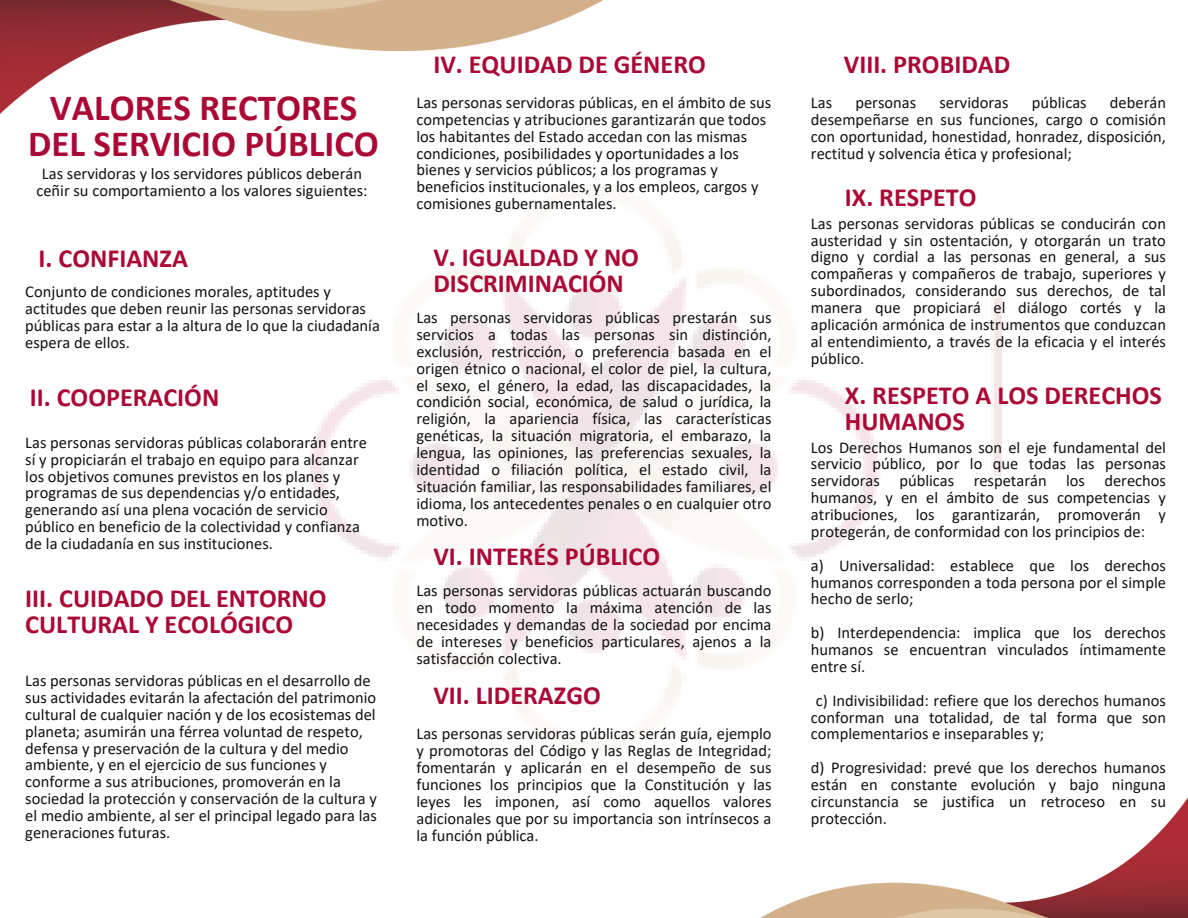
<style>
.page{position:relative;width:1188px;height:918px;background:#fff}
.page>*{position:absolute;margin:0;border:0;box-sizing:border-box;transform-origin:0 0}
.t1{font:700 37.05px/36.8px "Calibri";color:#aa0835;text-align:center}
.t2{font:700 26.25px/25.8px "Calibri";color:#aa0835}
.t3{font:16.5px/16.8px "Calibri";color:#121212;text-align:justify}
</style>
<div class="page">
<img style="left:0;top:0;width:604px;height:114px">
<img style="left:760px;top:561px;width:428px;height:357px">
<img style="left:201px;top:100px;width:800px;height:737px">
<p class="t1" style="left:28px;top:92px;width:352px">VALORES RECTORES<br>DEL SERVICIO PÚBLICO</p>
<p class="t3" style="left:36px;top:167px;width:333px;text-align:center">Las servidoras y los servidores públicos deberán ceñir su comportamiento a los valores siguientes:</p>
<p class="t2" style="left:39px;top:247px;width:151px">I. CONFIANZA</p>
<p class="t3" style="left:25px;top:285px;width:356px;text-align:left">Conjunto de condiciones morales, aptitudes y actitudes que deben reunir las personas servidoras públicas para estar a la altura de lo que la ciudadanía espera de ellos.</p>
<p class="t2" style="left:30px;top:387px;width:191px">II. COOPERACIÓN</p>
<p class="t3" style="left:25px;top:435px;width:343px;text-align:left">Las personas servidoras públicas colaborarán entre sí y propiciarán el trabajo en equipo para alcanzar los objetivos comunes previstos en los planes y programas de sus dependencias y/o entidades, generando así una plena vocación de servicio público en beneficio de la colectividad y confianza de la ciudadanía en sus instituciones.</p>
<p class="t2" style="left:25px;top:588px;width:303px">III. CUIDADO DEL ENTORNO<br>CULTURAL Y ECOLÓGICO</p>
<p class="t3" style="left:25px;top:674px;width:353px;text-align:left">Las personas servidoras públicas en el desarrollo de sus actividades evitarán la afectación del patrimonio cultural de cualquier nación y de los ecosistemas del planeta; asumirán una férrea voluntad de respeto, defensa y preservación de la cultura y del medio ambiente, y en el ejercicio de sus funciones y conforme a sus atribuciones, promoverán en la sociedad la protección y conservación de la cultura y el medio ambiente, al ser el principal legado para las generaciones futuras.</p>
<p class="t2" style="left:433px;top:54px;width:274px">IV. EQUIDAD DE GÉNERO</p>
<p class="t3" style="left:416px;top:95px;width:356px;text-align:left">Las personas servidoras públicas, en el ámbito de sus competencias y atribuciones garantizarán que todos los habitantes del Estado accedan con las mismas condiciones, posibilidades y oportunidades a los bienes y servicios públicos; a los programas y beneficios institucionales, y a los empleos, cargos y comisiones gubernamentales.</p>
<p class="t2" style="left:433px;top:247px;width:207px">V. IGUALDAD Y NO<br>DISCRIMINACIÓN</p>
<p class="t3" style="left:416px;top:311px;width:357px">Las personas servidoras públicas prestarán sus servicios a todas las personas sin distinción, exclusión, restricción, o preferencia basada en el origen étnico o nacional, el color de piel, la cultura, el sexo, el género, la edad, las discapacidades, la condición social, económica, de salud o jurídica, la religión, la apariencia física, las características genéticas, la situación migratoria, el embarazo, la lengua, las opiniones, las preferencias sexuales, la identidad o filiación política, el estado civil, la situación familiar, las responsabilidades familiares, el idioma, los antecedentes penales o en cualquier otro motivo.</p>
<p class="t2" style="left:433px;top:546px;width:228px">VI. INTERÉS PÚBLICO</p>
<p class="t3" style="left:416px;top:584px;width:357px">Las personas servidoras públicas actuarán buscando en todo momento la máxima atención de las necesidades y demandas de la sociedad por encima de intereses y beneficios particulares, ajenos a la satisfacción colectiva.</p>
<p class="t2" style="left:433px;top:684px;width:169px">VII. LIDERAZGO</p>
<p class="t3" style="left:416px;top:727px;width:357px">Las personas servidoras públicas serán guía, ejemplo y promotoras del Código y las Reglas de Integridad; fomentarán y aplicarán en el desempeño de sus funciones los principios que la Constitución y las leyes les imponen, así como aquellos valores adicionales que por su importancia son intrínsecos a la función pública.</p>
<p class="t2" style="left:844px;top:54px;width:168px">VIII. PROBIDAD</p>
<p class="t3" style="left:811px;top:95px;width:357px;text-indent:299px">deberán desempeñarse en sus funciones, cargo o comisión con oportunidad, honestidad, honradez, disposición, rectitud y solvencia ética y profesional;</p>
<p class="t2" style="left:845px;top:186px;width:133px">IX. RESPETO</p>
<p class="t3" style="left:811px;top:216px;width:357px">Las personas servidoras públicas se conducirán con austeridad y sin ostentación, y otorgarán un trato digno y cordial a las personas en general, a sus compañeras y compañeros de trabajo, superiores y subordinados, considerando sus derechos, de tal manera que propiciará el diálogo cortés y la aplicación armónica de instrumentos que conduzcan al entendimiento, a través de la eficacia y el interés público.</p>
<p class="t2" style="left:845px;top:384px;width:318px">X. RESPETO A LOS DERECHOS<br>HUMANOS</p>
<p class="t3" style="left:811px;top:440px;width:357px">Los Derechos Humanos son el eje fundamental del servicio público, por lo que todas las personas servidoras públicas respetarán los derechos humanos, y en el ámbito de sus competencias y atribuciones, los garantizarán, promoverán y protegerán, de conformidad con los principios de:</p>
<p class="t3" style="left:811px;top:558px;width:357px">a) Universalidad: establece que los derechos humanos corresponden a toda persona por el simple hecho de serlo;</p>
<p class="t3" style="left:811px;top:626px;width:357px">b) Interdependencia: implica que los derechos humanos se encuentran vinculados íntimamente entre sí.</p>
<p class="t3" style="left:811px;top:693px;width:357px">c) Indivisibilidad: refiere que los derechos humanos conforman una totalidad, de tal forma que son complementarios e inseparables y;</p>
<p class="t3" style="left:811px;top:761px;width:357px">d) Progresividad: prevé que los derechos humanos están en constante evolución y bajo ninguna circunstancia se justifica un retroceso en su protección.</p>
<p class="t3" style="left:811px;top:95px;width:23px">Las</p>
<p class="t3" style="left:855px;top:95px;width:62px">personas</p>
<p class="t3" style="left:939px;top:95px;width:71px">servidoras</p>
<p class="t3" style="left:1032px;top:95px;width:56px">públicas</p>
</div>
